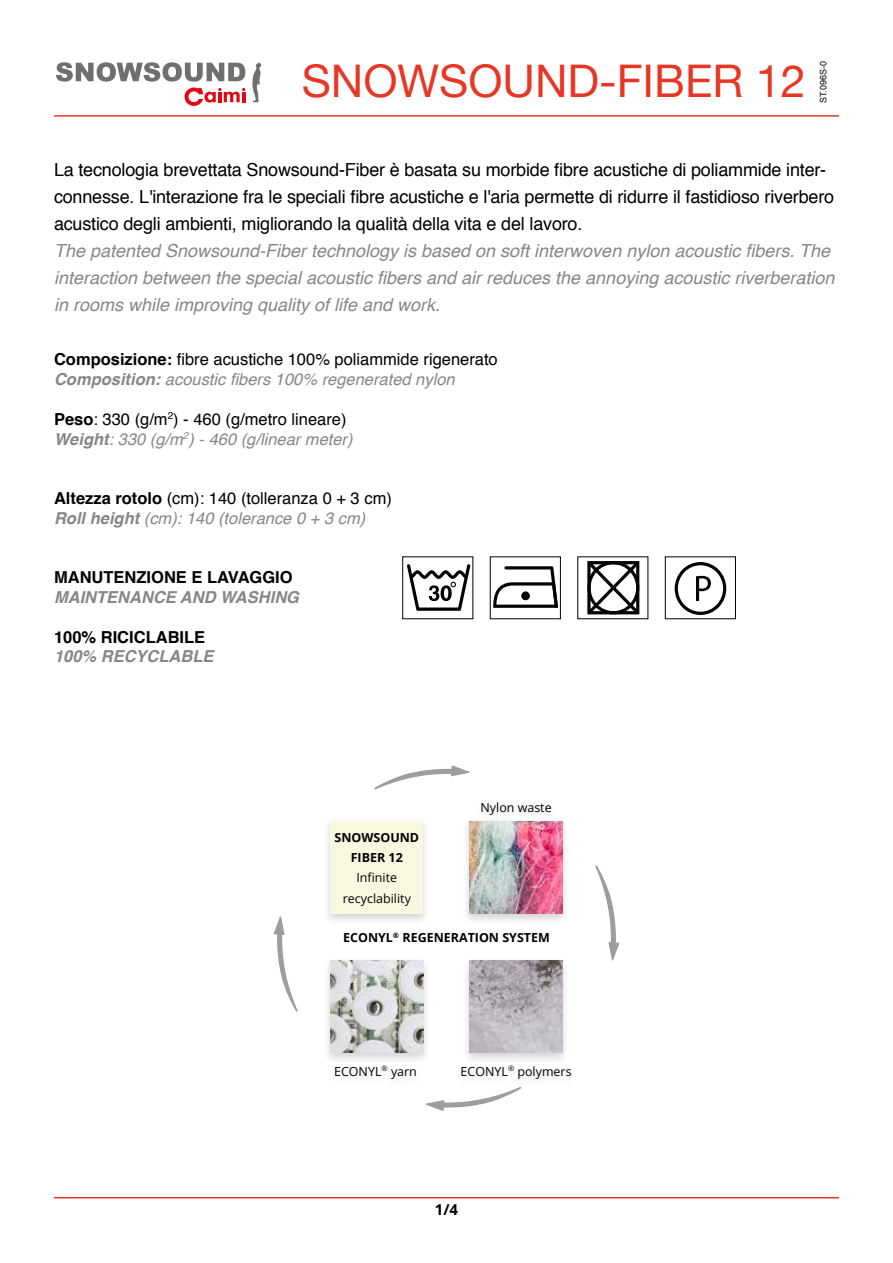
<style>
.page{position:relative;width:893px;height:1263px;background:#fff}
.page>*{position:absolute;margin:0;border:0;box-sizing:border-box;transform-origin:0 0}
.t1{font:45px "Helvetica Neue";color:#e73724}
.t2{font:18px/27px "Helvetica";letter-spacing:-.01em;color:#000}
.t3{font:italic 18px/27px "Helvetica";color:#878787}
.t4{font:16.5px/19.8px "Helvetica";color:#000}
.t5{font:700 16.5px "Helvetica";color:#000}
.t6{font:italic 700 16.5px "Helvetica";color:#878787}
.t7{font:700 15px "Open Sans";color:#000}
.t8{font:12.45px/20.2px "Open Sans";color:#000;text-align:center}
.t9{font:700 12.45px/20.2px "Open Sans";color:#000;text-align:center}
.t10{font:9px "Arial";color:#000}
.s1{font-weight:700}
.s2{font-weight:700;font-style:italic;color:#878787}
.s3{font-style:italic;color:#878787}
</style>
<div class="page">
<hr style="left:54px;top:115px;width:785px;height:2px;background:#e73625">
<hr style="left:54px;top:1197px;width:785px;height:1px;background:#e73625">
<svg style="left:587px;top:561px;width:52px;height:53px"></svg>
<svg style="left:407px;top:564px;width:63px;height:47px"></svg>
<svg style="left:675px;top:562px;width:51px;height:53px"></svg>
<div style="left:665px;top:557px;width:71px;height:62px;border:1px solid #000"></div>
<svg style="left:493px;top:566px;width:65px;height:42px"></svg>
<svg style="left:56px;top:62px;width:189px;height:20px"></svg>
<svg style="left:252px;top:63px;width:9px;height:39px"></svg>
<svg style="left:184px;top:88px;width:61px;height:18px"></svg>
<div style="left:474px;top:798px;width:85px;height:28px;background:#fafafa"></div>
<div style="left:322px;top:817px;width:109px;height:109px;background:#000;opacity:.17"></div>
<div style="left:330px;top:821px;width:93px;height:93px;background:#faf7e1"></div>
<div style="left:454px;top:1062px;width:124px;height:28px;background:#fbfbfb"></div>
<div style="left:462px;top:817px;width:109px;height:109px;background:#000;opacity:.17"></div>
<img style="left:470px;top:821px;width:92px;height:93px">
<div style="left:462px;top:956px;width:109px;height:109px;background:#000;opacity:.17"></div>
<img style="left:470px;top:960px;width:92px;height:93px">
<div style="left:322px;top:956px;width:109px;height:109px;background:#000;opacity:.17"></div>
<img style="left:330px;top:960px;width:93px;height:93px">
<svg style="left:374px;top:765px;width:96px;height:25px"></svg>
<svg style="left:273px;top:916px;width:25px;height:96px"></svg>
<svg style="left:426px;top:1087px;width:95px;height:24px"></svg>
<svg style="left:595px;top:865px;width:25px;height:96px"></svg>
<h1 class="t1" style="left:302px;top:48px;width:506px">SNOWSOUND-FIBER 12</h1>
<p class="t10" style="left:817px;top:103px;width:44px;rotate:-90deg">ST.096S-0</p>
<p class="t2" style="left:54px;top:157px;width:782px">La tecnologia brevettata Snowsound-Fiber è basata su morbide fibre acustiche di poliammide inter&shy;connesse. L'interazione fra le speciali fibre acustiche e l'aria permette di ridurre il fastidioso riverbero acustico degli ambienti, migliorando la qualità della vita e del lavoro.</p>
<p class="t3" style="left:54px;top:238px;width:782px">The patented Snowsound-Fiber technology is based on soft interwoven nylon acoustic fibers. The interaction between the special acoustic fibers and air reduces the annoying acoustic riverberation in rooms while improving quality of life and work.</p>
<p class="t4" style="left:54px;top:350px;width:445px"><span class="s1">Composizione:</span> fibre acustiche 100% poliammide rigenerato<br><span class="s2">Composition:</span> <span class="s3">acoustic fibers 100% regenerated nylon</span></p>
<p class="t4" style="left:54px;top:410px;width:300px"><span class="s1">Peso</span>: 330 (g/m<sup>2</sup>) - 460 (g/metro lineare)<br><span class="s2">Weight</span><span class="s3">: 330 (g/m</span><sup>2</sup><span class="s3">) - 460 (g/linear meter)</span></p>
<p class="t4" style="left:54px;top:489px;width:339px"><span class="s1">Altezza rotolo</span> (cm): 140 (tolleranza 0 + 3 cm)<br><span class="s2">Roll height</span> <span class="s3">(cm): 140 (tolerance 0 + 3 cm)</span></p>
<p class="t5" style="left:54px;top:564px;width:240px">MANUTENZIONE E LAVAGGIO</p>
<p class="t6" style="left:54px;top:584px;width:247px">MAINTENANCE AND WASHING</p>
<p class="t5" style="left:54px;top:623px;width:153px">100% RICICLABILE</p>
<p class="t6" style="left:54px;top:643px;width:161px">100% RECYCLABLE</p>
<p class="t9" style="left:335px;top:827px;width:86px">SNOWSOUND<br>FIBER 12</p>
<p class="t8" style="left:343px;top:867px;width:70px">Infinite recyclability</p>
<p class="t8" style="left:481px;top:797px;width:73px">Nylon waste</p>
<p class="t9" style="left:343px;top:927px;width:208px">ECONYL<sup>®</sup> REGENERATION SYSTEM</p>
<p class="t8" style="left:334px;top:1060px;width:84px">ECONYL<sup>®</sup> yarn</p>
<p class="t8" style="left:461px;top:1060px;width:113px">ECONYL<sup>®</sup> polymers</p>
<p class="t7" style="left:435px;top:1199px;width:25px">1/4</p>
</div>
